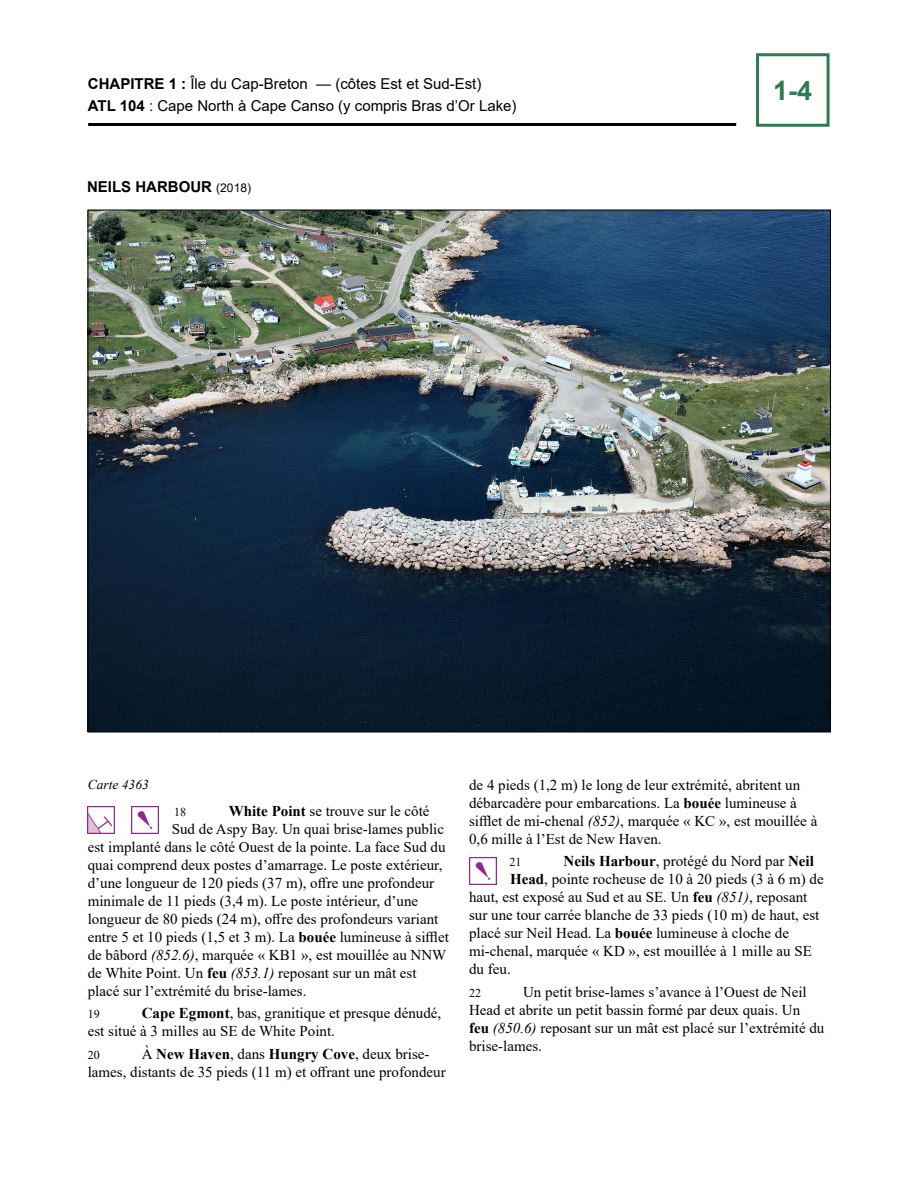
<style>
.page{position:relative;width:918px;height:1188px;background:#fff}
.page>*{position:absolute;margin:0;border:0;box-sizing:border-box;transform-origin:0 0}
.t1{font:700 27px "Arial";color:#2d7b4f}
.Para_1_Nested_2_picto{font:15px "Times New Roman";color:#000}
.Para_1_Nested{font:15px/18px "Times New Roman";color:#000}
.Para_1_Nested_1_picto{font:15px "Times New Roman";color:#000}
.t2{font:15px/21.6px "Arial";color:#000}
.t3{font:700 15px "Arial";color:#000}
.Chart___Left{font:italic 13.5px "Times New Roman";color:#000}
.Para_1_Nested-2{font:12px "Times New Roman";color:#000}
.Para_1_Nested_2_picto-2{font:12px "Times New Roman";color:#000}
.Para_1_Nested_1_picto-2{font:12px "Times New Roman";color:#000}
.s1{font-weight:700}
.s2{font-weight:400;font-size:12px}
.s3{font-style:italic}
</style>
<div class="page">
<hr style="left:88px;top:123px;width:648px;height:3px;background:#000">
<div style="left:756px;top:53px;width:74px;height:74px;border:3px solid #2d7b4f"></div>
<img style="left:131px;top:807px;width:27px;height:27px">
<img style="left:88px;top:807px;width:27px;height:27px">
<img style="left:90px;top:212px;width:739px;height:518px">
<img style="left:469px;top:857px;width:27px;height:27px">
<p class="t2" style="left:88px;top:73px;width:430px"><span class="s1">CHAPITRE 1 :</span> Île du Cap-Breton — (côtes Est et Sud-Est)<br><span class="s1">ATL 104</span> : Cape North à Cape Canso (y compris Bras d’Or Lake)</p>
<h1 class="t1" style="left:773px;top:71px;width:41px">1-4</h1>
<p class="t3" style="left:87px;top:176px;width:165px">NEILS HARBOUR <span class="s2">(2018)</span></p>
<p class="Chart___Left" style="left:88px;top:775px;width:63px">Carte 4363</p>
<p class="Para_1_Nested_2_picto-2" style="left:174px;top:803px;width:13px">18</p>
<p class="Para_1_Nested_2_picto" style="left:229px;top:800px;width:202px"><span class="s1">White Point</span> se trouve sur le côté</p>
<p class="Para_1_Nested_2_picto" style="left:172px;top:818px;width:274px">Sud de Aspy Bay. Un quai brise-lames public</p>
<p class="Para_1_Nested_2_picto" style="left:88px;top:836px;width:359px">est implanté dans le côté Ouest de la pointe. La face Sud du</p>
<p class="Para_1_Nested_2_picto" style="left:88px;top:854px;width:356px">quai comprend deux postes d’amarrage. Le poste extérieur,</p>
<p class="Para_1_Nested_2_picto" style="left:88px;top:872px;width:348px">d’une longueur de 120 pieds (37 m), offre une profondeur</p>
<p class="Para_1_Nested_2_picto" style="left:88px;top:890px;width:332px">minimale de 11 pieds (3,4 m). Le poste intérieur, d’une</p>
<p class="Para_1_Nested_2_picto" style="left:88px;top:908px;width:352px">longueur de 80 pieds (24 m), offre des profondeurs variant</p>
<p class="Para_1_Nested_2_picto" style="left:88px;top:926px;width:363px">entre 5 et 10 pieds (1,5 et 3 m). La <span class="s1">bouée</span> lumineuse à sifflet</p>
<p class="Para_1_Nested_2_picto" style="left:88px;top:944px;width:360px">de bâbord <span class="s3">(852.6)</span>, marquée « KB1 », est mouillée au NNW</p>
<p class="Para_1_Nested_2_picto" style="left:88px;top:962px;width:330px">de White Point. Un <span class="s1">feu</span> <span class="s3">(853.1)</span> reposant sur un mât est</p>
<p class="Para_1_Nested_2_picto" style="left:88px;top:980px;width:220px">placé sur l’extrémité du brise-lames.</p>
<p class="Para_1_Nested-2" style="left:88px;top:1006px;width:13px">19</p>
<p class="Para_1_Nested" style="left:88px;top:1004px;width:355px;text-indent:54px"><span class="s1">Cape Egmont</span>, bas, granitique et presque dénudé, est situé à 3 milles au SE de White Point.</p>
<p class="Para_1_Nested-2" style="left:88px;top:1046px;width:13px">20</p>
<p class="Para_1_Nested" style="left:88px;top:1044px;width:360px;text-indent:54px">À <span class="s1">New Haven</span>, dans <span class="s1">Hungry Cove</span>, deux brise&shy;lames, distants de 35 pieds (11 m) et offrant une profondeur</p>
<p class="Para_1_Nested" style="left:469px;top:775px;width:350px">de 4 pieds (1,2 m) le long de leur extrémité, abritent un débarcadère pour embarcations. La <span class="s1">bouée</span> lumineuse à sifflet de mi-chenal <span class="s3">(852)</span>, marquée « KC », est mouillée à 0,6 mille à l’Est de New Haven.</p>
<p class="Para_1_Nested_1_picto-2" style="left:510px;top:854px;width:13px">21</p>
<p class="Para_1_Nested_1_picto" style="left:564px;top:851px;width:252px"><span class="s1">Neils Harbour</span>, protégé du Nord par <span class="s1">Neil</span></p>
<p class="Para_1_Nested_1_picto" style="left:510px;top:869px;width:315px"><span class="s1">Head</span>, pointe rocheuse de 10 à 20 pieds (3 à 6 m) de</p>
<p class="Para_1_Nested_1_picto" style="left:469px;top:887px;width:340px">haut, est exposé au Sud et au SE. Un <span class="s1">feu</span> <span class="s3">(851)</span>, reposant</p>
<p class="Para_1_Nested_1_picto" style="left:469px;top:905px;width:352px">sur une tour carrée blanche de 33 pieds (10 m) de haut, est</p>
<p class="Para_1_Nested_1_picto" style="left:469px;top:923px;width:321px">placé sur Neil Head. La <span class="s1">bouée</span> lumineuse à cloche de</p>
<p class="Para_1_Nested_1_picto" style="left:469px;top:941px;width:344px">mi-chenal, marquée « KD », est mouillée à 1 mille au SE</p>
<p class="Para_1_Nested_1_picto" style="left:469px;top:959px;width:43px">du feu.</p>
<p class="Para_1_Nested-2" style="left:469px;top:984px;width:13px">22</p>
<p class="Para_1_Nested" style="left:469px;top:982px;width:357px;text-indent:54px">Un petit brise-lames s’avance à l’Ouest de Neil Head et abrite un petit bassin formé par deux quais. Un<br><span class="s1">feu</span> <span class="s3">(850.6)</span> reposant sur un mât est placé sur l’extrémité du brise-lames.</p>
</div>
